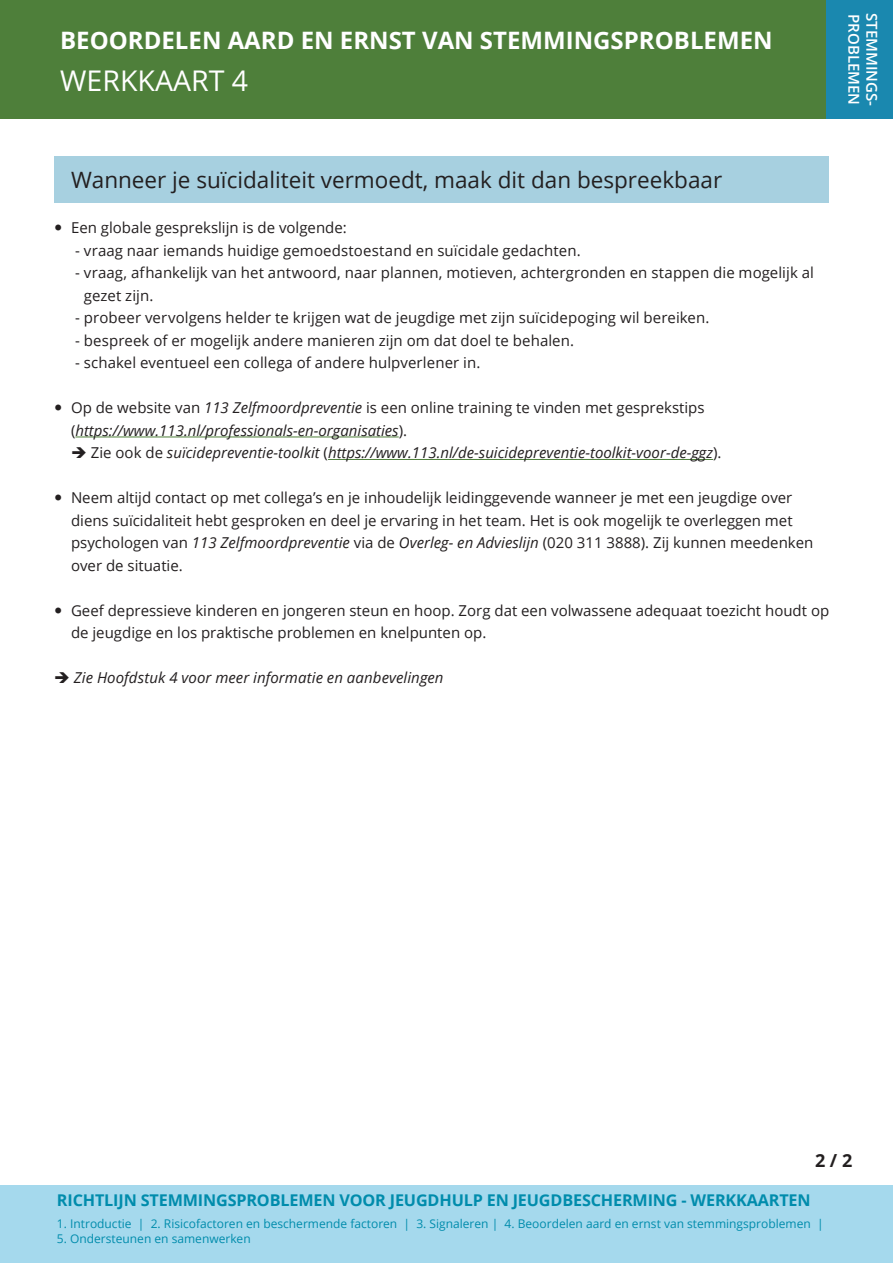
<style>
.page{position:relative;width:893px;height:1263px;background:#fff}
.page>*{position:absolute;margin:0;border:0;box-sizing:border-box;transform-origin:0 0}
.t1{font:28.5px "Open Sans";color:#fff}
.t2{font:700 24px "Open Sans";color:#fff}
.Koppen_in_roze_balk{font:22.5px "Open Sans";color:#231f20}
.t3{font:700 18px "Open Sans";color:#231f20}
.t4{font:700 16.2px "Open Sans";letter-spacing:-.01em;color:#008cac}
.Platte_tekst{font:15px/22.5px "Open Sans";color:#231f20}
.Platte_tekst-2{font:italic 15px/22.5px "Open Sans";color:#231f20}
.t5{font:600 15px "Open Sans";color:#fff}
.t6{font:12px "Open Sans";color:#008cac}
.s1{font-style:normal}
.s2{font-style:italic}
</style>
<div class="page">
<div style="left:0;top:0;width:893px;height:119px;background:#4e7f3a"></div>
<div style="left:826px;top:0;width:67px;height:119px;background:#1a88af"></div>
<div style="left:0;top:1185px;width:893px;height:78px;background:#a5d9ed"></div>
<hr style="left:75px;top:437px;width:324px;height:1px;background:#4e7f3a">
<hr style="left:328px;top:459px;width:385px;height:1px;background:#4e7f3a">
<div style="left:54px;top:156px;width:774px;height:47px;background:#a7d0e0"></div>
<p class="t2" style="left:60px;top:24px;width:714px">BEOORDELEN AARD EN ERNST VAN STEMMINGSPROBLEMEN</p>
<p class="t1" style="left:60px;top:62px;width:190px">WERKKAART 4</p>
<p class="t5" style="left:864px;top:14px;width:92px;rotate:90deg">PROBLEMEN</p>
<p class="t5" style="left:882px;top:13px;width:95px;rotate:90deg">STEMMINGS-</p>
<p class="Koppen_in_roze_balk" style="left:71px;top:164px;width:653px">Wanneer je suïcidaliteit vermoedt, maak dit dan bespreekbaar</p>
<p class="Platte_tekst" style="left:71px;top:216px;width:277px">Een globale gesprekslijn is de volgende:</p>
<p class="Platte_tekst" style="left:75px;top:239px;width:507px">- vraag naar iemands huidige gemoedstoestand en suïcidale gedachten.</p>
<p class="Platte_tekst" style="left:84px;top:261px;width:731px;text-indent:-9px">- vraag, afhankelijk van het antwoord, naar plannen, motieven, achtergronden en stappen die mogelijk al gezet zijn.</p>
<p class="Platte_tekst" style="left:75px;top:306px;width:636px">- probeer vervolgens helder te krijgen wat de jeugdige met zijn suïcidepoging wil bereiken.</p>
<p class="Platte_tekst" style="left:75px;top:329px;width:500px">- bespreek of er mogelijk andere manieren zijn om dat doel te behalen.</p>
<p class="Platte_tekst" style="left:75px;top:351px;width:407px">- schakel eventueel een collega of andere hulpverlener in.</p>
<p class="Platte_tekst-2" style="left:71px;top:396px;width:635px"><span class="s1">Op de website van</span> 113 Zelfmoordpreventie <span class="s1">is een online training te vinden met gesprekstips (</span>https://www.113.nl/professionals-en-organisaties<span class="s1">).</span></p>
<p class="Platte_tekst-2" style="left:71px;top:441px;width:652px">➔ <span class="s1">Zie ook de</span> suïcidepreventie-toolkit <span class="s1">(</span>https://www.113.nl/de-suicidepreventie-toolkit-voor-de-ggz<span class="s1">).</span></p>
<p class="Platte_tekst" style="left:71px;top:486px;width:744px">Neem altijd contact op met collega’s en je inhoudelijk leidinggevende wanneer je met een jeugdige over diens suïcidaliteit hebt gesproken en deel je ervaring in het team. Het is ook mogelijk te overleggen met psychologen van <span class="s2">113 Zelfmoordpreventie</span> via de <span class="s2">Overleg- en Advieslijn</span> (020 311 3888). Zij kunnen meedenken over de situatie.</p>
<p class="Platte_tekst" style="left:71px;top:599px;width:760px">Geef depressieve kinderen en jongeren steun en hoop. Zorg dat een volwassene adequaat toezicht houdt op de jeugdige en los praktische problemen en knelpunten op.</p>
<p class="Platte_tekst-2" style="left:54px;top:666px;width:391px">➔ Zie Hoofdstuk 4 voor meer informatie en aanbevelingen</p>
<p class="t3" style="left:815px;top:1148px;width:39px">2 / 2</p>
<p class="t4" style="left:57px;top:1188px;width:755px">RICHTLIJN STEMMINGSPROBLEMEN VOOR JEUGDHULP EN JEUGDBESCHERMING - WERKKAARTEN</p>
<p class="t6" style="left:57px;top:1216px;width:768px">1. Introductie | 2. Risicofactoren en beschermende factoren | 3. Signaleren | 4. Beoordelen aard en ernst van stemmingsproblemen |</p>
<p class="t6" style="left:57px;top:1230px;width:195px">5. Ondersteunen en samenwerken</p>
</div>
